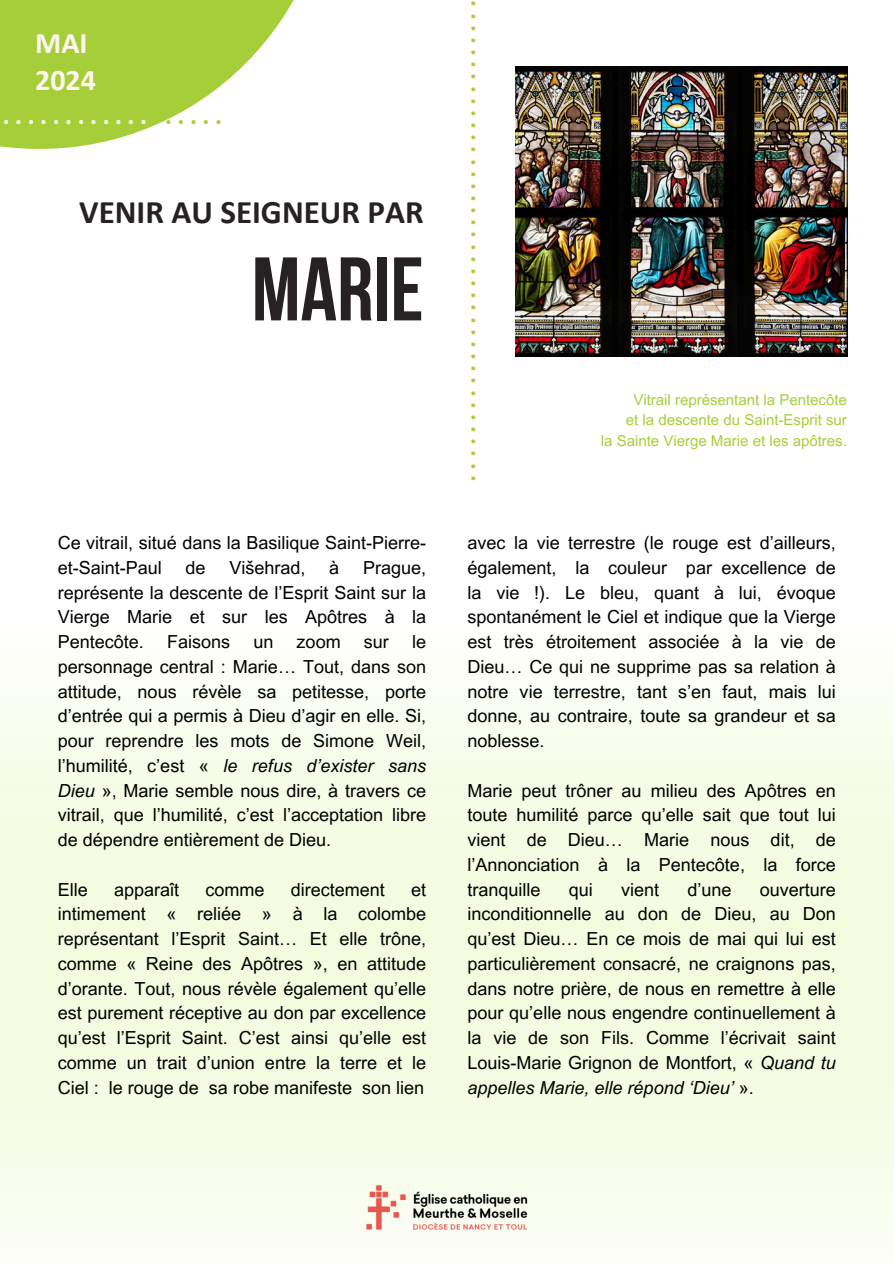
<style>
.page{position:relative;width:894px;height:1264px;background:#fff}
.page>*{position:absolute;margin:0;border:0;box-sizing:border-box;transform-origin:0 0}
.t1{font:90px "Bebas Neue Cyrillic";color:#262223}
.t2{font:35.4px "Calibri";color:#fff}
.t3{font:34.5px "Calibri";color:#a6ce39}
.t4{font:700 33px "Calibri";color:#262223}
.t5{font:700 30px/37.2px "Calibri";color:#fdf6f0}
.t6{font:18px/24.8px "Arial MT Pro";color:#000;text-align:justify}
.t7{font:15px "Arial MT Pro";color:#a6ce39}
.s1{color:#a6ce39}
.s2{font-style:italic}
</style>
<div class="page">
<svg style="left:0;top:679px;width:893px;height:567px;background:#f5fbe5"></svg>
<svg style="left:0;top:0;width:294px;height:149px;fill:#a6ce39"></svg>
<img style="left:344px;top:1154px;width:206px;height:92px">
<img style="left:515px;top:66px;width:332px;height:291px">
<h2 class="t5" style="left:35px;top:27px;width:62px">MAI<br>2024</h2>
<h3 class="t2" style="left:2px;top:97px;width:223px">............<span class="s1">......</span></h3>
<h3 class="t4" style="left:79px;top:198px;width:346px">VENIR AU SEIGNEUR PAR</h3>
<p class="t1" style="left:252px;top:253px;width:173px">MARIE</p>
<p class="t6" style="left:58px;top:532px;width:370px">Ce vitrail, situé dans la Basilique Saint-Pierre&shy;et-Saint-Paul</p>
<p class="t6" style="left:185px;top:557px;width:22px">de</p>
<p class="t6" style="left:229px;top:557px;width:78px">Višehrad,</p>
<p class="t6" style="left:329px;top:557px;width:12px">à</p>
<p class="t6" style="left:58px;top:557px;width:370px;text-indent:305px">Prague, représente la descente de l’Esprit Saint sur la Vierge Marie et sur les Apôtres à la Pentecôte.</p>
<p class="t6" style="left:58px;top:631px;width:370px;text-indent:354px">le personnage central : Marie… Tout, dans son attitude, nous révèle sa petitesse, porte d’entrée qui a permis à Dieu d’agir en elle. Si, pour reprendre les mots de Simone Weil, l’humilité, c’est « <span class="s2">le refus d’exister sans Dieu</span> », Marie semble nous dire, à travers ce vitrail, que l’humilité, c’est l’acceptation libre de dépendre entièrement de Dieu.</p>
<p class="t6" style="left:58px;top:879px;width:32px">Elle</p>
<p class="t6" style="left:114px;top:879px;width:67px">apparaît</p>
<p class="t6" style="left:205px;top:879px;width:61px">comme</p>
<p class="t6" style="left:291px;top:879px;width:96px">directement</p>
<p class="t6" style="left:167px;top:631px;width:65px">Faisons</p>
<p class="t6" style="left:253px;top:631px;width:22px">un</p>
<p class="t6" style="left:296px;top:631px;width:46px">zoom</p>
<p class="t6" style="left:364px;top:631px;width:27px">sur</p>
<p class="t6" style="left:58px;top:879px;width:370px;text-indent:353px">et intimement « reliée » à la colombe représentant l’Esprit Saint… Et elle trône, comme « Reine des Apôtres », en attitude d’orante. Tout, nous révèle également qu’elle est purement réceptive au don par excellence qu’est l’Esprit Saint. C’est ainsi qu’elle est comme un trait d’union entre la terre et le Ciel : le rouge de sa robe manifeste son lien</p>
<h3 class="t3" style="left:497px;top:-1px;width:484px;rotate:90deg">........................................</h3>
<h2 class="t7" style="left:633px;top:394px;width:215px">Vitrail représentant la Pentecôte</h2>
<h1 class="t7" style="left:625px;top:414px;width:222px">et la descente du Saint-Esprit sur</h1>
<p class="t7" style="left:600px;top:434px;width:247px">la Sainte Vierge Marie et les apôtres.</p>
<p class="t6" style="left:467px;top:532px;width:370px">avec la vie terrestre (le rouge est d’ailleurs, également, la couleur par excellence de la vie !). Le bleu, quant à lui, évoque spontanément le Ciel et indique que la Vierge est très étroitement associée à la vie de Dieu… Ce qui ne supprime pas sa relation à notre vie terrestre, tant s’en faut, mais lui donne, au contraire, toute sa grandeur et sa noblesse.</p>
<h3 class="t6" style="left:467px;top:780px;width:370px">Marie peut trôner au milieu des Apôtres en toute humilité parce qu’elle sait que tout lui vient de Dieu… Marie nous dit, de l’Annonciation à la Pentecôte, la force tranquille</h3>
<h3 class="t6" style="left:568px;top:879px;width:26px">qui</h3>
<h3 class="t6" style="left:621px;top:879px;width:40px">vient</h3>
<h3 class="t6" style="left:687px;top:879px;width:46px">d’une</h3>
<h3 class="t6" style="left:467px;top:879px;width:370px;text-indent:292px">ouverture inconditionnelle au don de Dieu, au Don qu’est Dieu… En ce mois de mai qui lui est particulièrement consacré, ne craignons pas, dans notre prière, de nous en remettre à elle pour qu’elle nous engendre continuellement à la vie de son Fils. Comme l’écrivait saint Louis-Marie Grignon de Montfort, « <span class="s2">Quand tu appelles Marie, elle répond ‘Dieu’</span> ».</h3>
</div>
